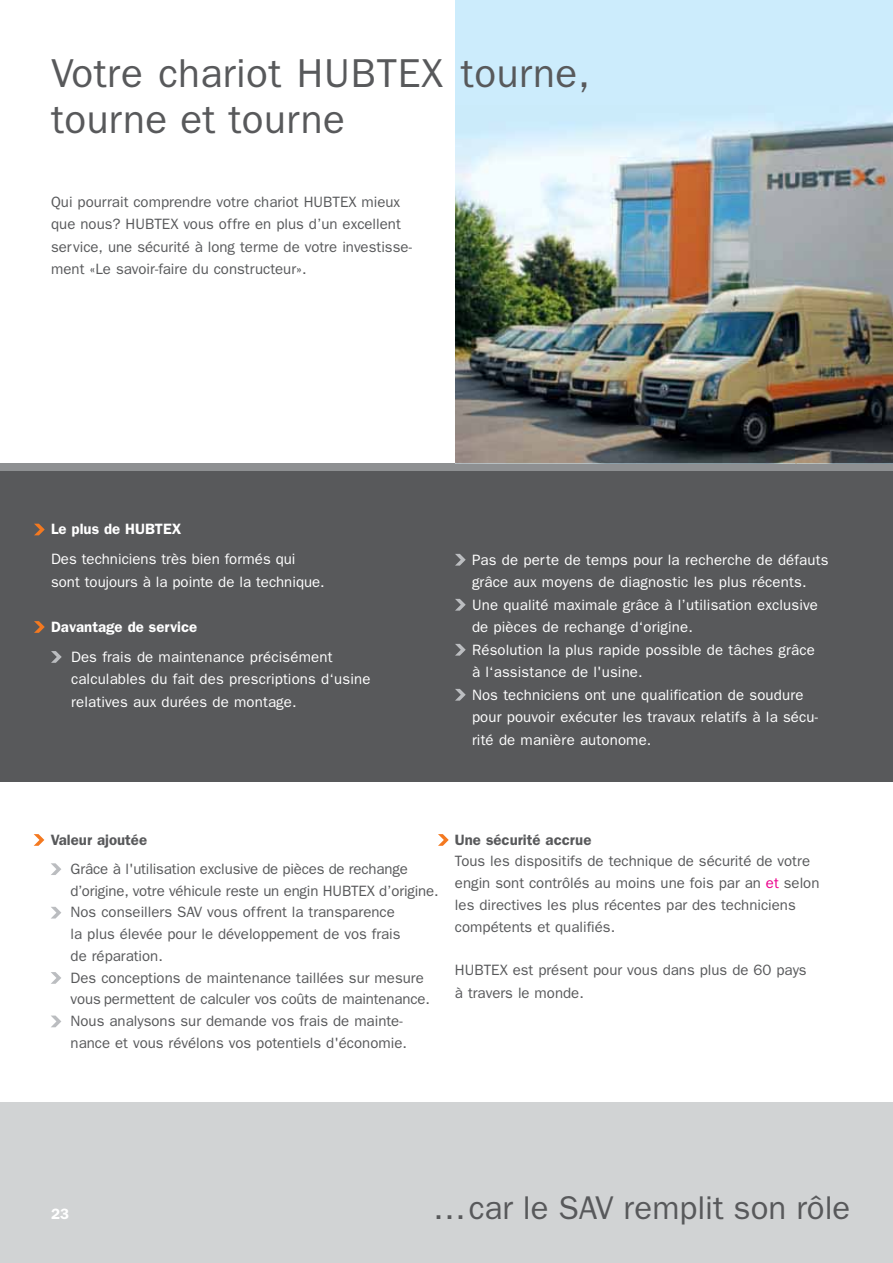
<style>
.page{position:relative;width:893px;height:1263px;background:#fff}
.page>*{position:absolute;margin:0;border:0;box-sizing:border-box;transform-origin:0 0}
.t1{font:40.5px/46.5px "Franklin Gothic";letter-spacing:.01em;color:#58595b}
.t2{font:33px "Franklin Gothic";color:#58595b}
.t3{font:15px/21.8px "Franklin Gothic";color:#58595b}
.t4{font:15px/22.5px "Franklin Gothic";letter-spacing:.01em;color:#fff}
.t5{font:600 15px "Franklin Gothic";color:#fff}
.t6{font:600 15px "Franklin Gothic";color:#58595b}
.s1{color:#ec008c}
</style>
<div class="page">
<div style="left:0;top:1101px;width:893px;height:162px;background:#d1d3d4"></div>
<div style="left:0;top:463px;width:893px;height:319px;background:#8e9092"></div>
<div style="left:0;top:472px;width:893px;height:310px;background:#58595b"></div>
<div style="left:455px;top:0;width:438px;height:463px;background:#ccecfc"></div>
<img style="left:455px;top:115px;width:438px;height:348px">
<svg style="left:34px;top:834px;width:10px;height:12px"></svg>
<svg style="left:51px;top:863px;width:10px;height:12px"></svg>
<svg style="left:51px;top:907px;width:10px;height:11px"></svg>
<svg style="left:51px;top:972px;width:10px;height:12px"></svg>
<svg style="left:51px;top:1015px;width:10px;height:12px"></svg>
<svg style="left:34px;top:524px;width:11px;height:11px"></svg>
<svg style="left:34px;top:621px;width:11px;height:12px"></svg>
<svg style="left:51px;top:651px;width:11px;height:12px"></svg>
<svg style="left:455px;top:554px;width:11px;height:12px"></svg>
<svg style="left:455px;top:599px;width:11px;height:12px"></svg>
<svg style="left:455px;top:644px;width:11px;height:12px"></svg>
<svg style="left:455px;top:689px;width:11px;height:12px"></svg>
<svg style="left:438px;top:834px;width:11px;height:12px"></svg>
<h1 class="t1" style="left:51px;top:53px;width:541px">Votre chariot HUBTEX tourne, tourne et tourne</h1>
<p class="t3" style="left:51px;top:192px;width:362px;line-height:22.5px">Qui pourrait comprendre votre chariot HUBTEX mieux que nous? HUBTEX vous offre en plus d’un excellent service, une sécurité à long terme de votre investisse&shy;ment «Le savoir-faire du constructeur».</p>
<p class="t5" style="left:51px;top:524px;width:132px">Le plus de HUBTEX</p>
<p class="t4" style="left:51px;top:549px;width:275px">Des techniciens très bien formés qui sont toujours à la pointe de la technique.</p>
<p class="t5" style="left:51px;top:621px;width:148px">Davantage de service</p>
<p class="t4" style="left:71px;top:647px;width:301px">Des frais de maintenance précisément calculables du fait des prescriptions d‘usine relatives aux durées de montage.</p>
<p class="t4" style="left:472px;top:549px;width:358px">Pas de perte de temps pour la recherche de défauts grâce aux moyens de diagnostic les plus récents.<br>Une qualité maximale grâce à l’utilisation exclusive de pièces de rechange d‘origine.<br>Résolution la plus rapide possible de tâches grâce<br>à l‘assistance de l'usine.<br>Nos techniciens ont une qualification de soudure pour pouvoir exécuter les travaux relatifs à la sécu&shy;rité de manière autonome.</p>
<p class="t6" style="left:51px;top:834px;width:98px">Valeur ajoutée</p>
<p class="t3" style="left:71px;top:859px;width:369px">Grâce à l'utilisation exclusive de pièces de rechange d’origine, votre véhicule reste un engin HUBTEX d’origine.<br>Nos conseillers SAV vous offrent la transparence<br>la plus élevée pour le développement de vos frais<br>de réparation.<br>Des conceptions de maintenance taillées sur mesure vous permettent de calculer vos coûts de maintenance.<br>Nous analysons sur demande vos frais de mainte&shy;nance et vous révélons vos potentiels d'économie.</p>
<p class="t6" style="left:455px;top:834px;width:138px">Une sécurité accrue</p>
<p class="t3" style="left:455px;top:852px;width:366px">Tous les dispositifs de technique de sécurité de votre engin sont contrôlés au moins une fois par an <span class="s1">et</span> selon les directives les plus récentes par des techniciens compétents et qualifiés.</p>
<p class="t3" style="left:455px;top:960px;width:353px;line-height:22.5px">HUBTEX est présent pour vous dans plus de 60 pays à travers le monde.</p>
<p class="t5" style="left:51px;top:1209px;width:19px">23</p>
<h2 class="t2" style="left:433px;top:1196px;width:419px">…car le SAV remplit son rôle</h2>
</div>
